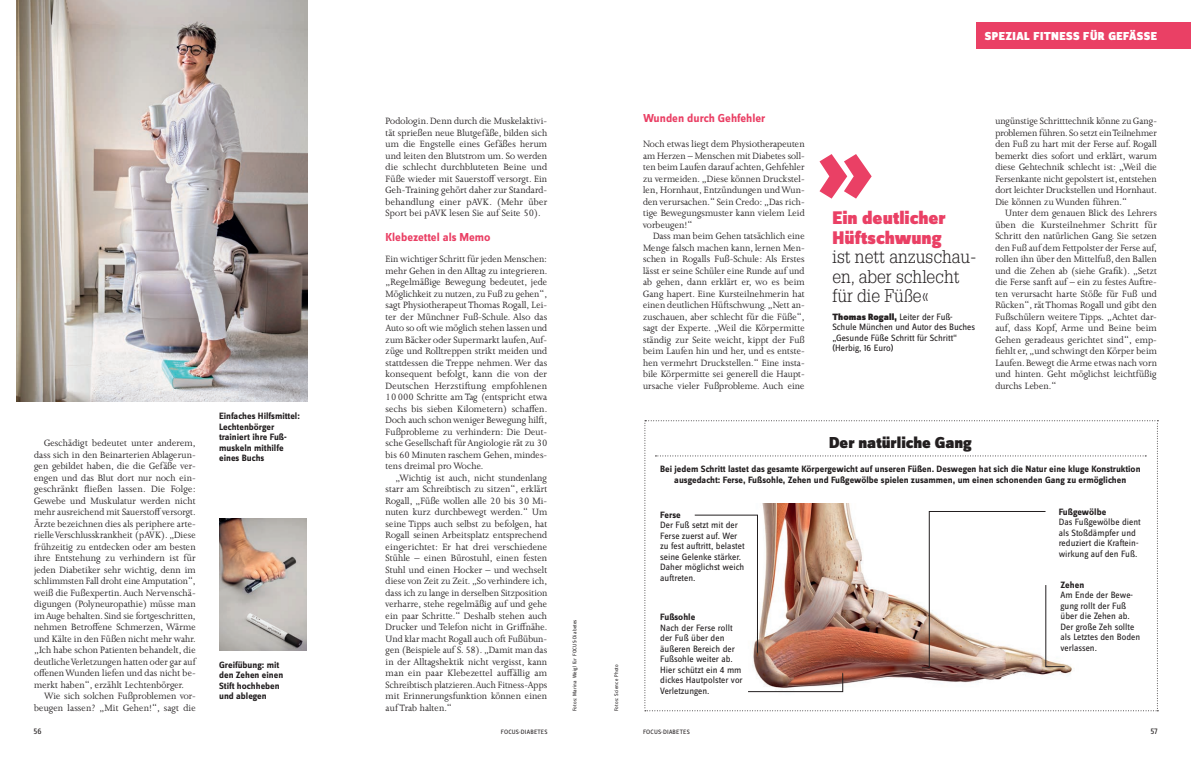
<style>
.page{position:relative;width:1191px;height:757px;background:#fff}
.page>*{position:absolute;margin:0;border:0;box-sizing:border-box;transform-origin:0 0}
.t1{font:900 19px/20px "Zine Sans Dis OT";color:#ea4065}
.t2{font:300 18px/19.5px "Glypha LT";color:#231f20}
.t3{font:900 16.5px "Zine Sans Dis OT";color:#231f20}
.t4{font:700 12px "Zine Sans Dis OT";color:#ea4065}
.t5{font:900 12px "Zine Sans Dis OT";letter-spacing:.04em;color:#fff}
.t6{font:10.5px/11.5px "Joanna MT Pro";color:#231f20;text-align:justify}
.t7{font:10.5px/11.5px "Joanna MT Pro";color:#231f20;text-align:justify;scale:.96 1}
.t8{font:9.5px/10.5px "Zine Sans Dis OT";color:#231f20}
.t9{font:700 9.5px/10.5px "Zine Sans Dis OT";color:#231f20}
.t10{font:8.5px "Zine Sans Dis OT";color:#231f20}
.t11{font:6.5px "Zine Sans Dis OT";letter-spacing:.025em;color:#231f20}
.t12{font:5.5px "Zine Sans Dis OT";letter-spacing:.04em;color:#231f20}
.s1{font-weight:900}
</style>
<div class="page">
<img style="left:17px;top:0;width:290px;height:401px">
<img style="left:219px;top:519px;width:88px;height:131px">
<svg style="left:644px;top:420px;width:514px;height:291px"></svg>
<div style="left:976px;top:22px;width:215px;height:27px;background:#ea4065"></div>
<svg style="left:819px;top:154px;width:52px;height:45px"></svg>
<p class="t6" style="left:34px;top:437px;width:163px;text-indent:10px">Geschädigt bedeutet unter anderem, dass sich in den Beinarterien Ablagerun&shy;gen gebildet haben, die die Gefäße ver&shy;engen und das Blut dort nur noch ein&shy;geschränkt fließen lassen. Die Folge:<br>Gewebe und Muskulatur werden nicht mehr ausreichend mit Sauerstoff versorgt.<br>Ärzte bezeichnen dies als periphere arte&shy;rielle Verschlusskrankheit (pAVK). „Diese frühzeitig zu entdecken oder am besten ihre Entstehung zu verhindern ist für jeden Diabetiker sehr wichtig, denn im schlimmsten Fall droht eine Amputation“, weiß die Fußexpertin. Auch Nervenschä&shy;digungen (Polyneuropathie) müsse man im Auge behalten. Sind sie fortgeschritten, nehmen Betroffene Schmerzen, Wärme und Kälte in den Füßen nicht mehr wahr. „Ich habe schon Patienten behandelt, die deutliche Verletzungen hatten oder gar auf offenen Wunden liefen und das nicht be&shy;merkt haben“, erzählt Lechtenbörger.</p>
<p class="t6" style="left:34px;top:690px;width:163px;text-align:right">Wie sich solchen Fußproblemen vor&shy;beugen lassen? „Mit Gehen!“, sagt die</p>
<p class="t9" style="left:219px;top:411px;width:82px">Einfaches Hilfsmittel:<br>Lechtenbörger trainiert ihre Fuß&shy;muskeln mithilfe eines Buchs</p>
<p class="t9" style="left:219px;top:660px;width:66px">Greifübung: mit den Zehen einen<br>Stift hochheben und ablegen</p>
<p class="t6" style="left:386px;top:115px;width:163px">Podologin. Denn durch die Muskelaktivi&shy;tät sprießen neue Blutgefäße, bilden sich um die Engstelle eines Gefäßes herum und leiten den Blutstrom um. So werden die schlecht durchbluteten Beine und Füße wieder mit Sauerstoff versorgt. Ein Geh-Training gehört daher zur Standard&shy;behandlung einer pAVK. (Mehr über Sport bei pAVK lesen Sie auf Seite 50).</p>
<p class="t4" style="left:386px;top:231px;width:106px">Klebezettel als Memo</p>
<p class="t6" style="left:386px;top:253px;width:163px">Ein wichtiger Schritt für jeden Menschen: mehr Gehen in den Alltag zu integrieren. „Regelmäßige Bewegung bedeutet, jede Möglichkeit zu nutzen, zu Fuß zu gehen“, sagt Physiotherapeut Thomas Rogall, Lei&shy;ter der Münchner Fuß-Schule. Also das Auto so oft wie möglich stehen lassen und zum Bäcker oder Supermarkt laufen, Auf&shy;züge und Rolltreppen strikt meiden und stattdessen die Treppe nehmen. Wer das konsequent befolgt, kann die von der Deutschen Herzstiftung empfohlenen 10000 Schritte am Tag (entspricht etwa sechs bis sieben Kilometern) schaffen.<br>Doch auch schon weniger Bewegung hilft, Fußprobleme zu verhindern: Die Deut&shy;sche Gesellschaft für Angiologie rät zu 30 bis 60 Minuten raschem Gehen, mindes&shy;tens dreimal pro Woche.</p>
<p class="t6" style="left:386px;top:472px;width:163px;text-indent:10px">„Wichtig ist auch, nicht stundenlang starr am Schreibtisch zu sitzen“, erklärt Rogall, „Füße wollen alle 20 bis 30 Mi&shy;nuten kurz durchbewegt werden.“ Um seine Tipps auch selbst zu befolgen, hat Rogall seinen Arbeitsplatz entsprechend eingerichtet: Er hat drei verschiedene Stühle – einen Bürostuhl, einen festen Stuhl und einen Hocker – und wechselt diese von Zeit zu Zeit. „So verhindere ich, dass ich zu lange in derselben Sitzposition verharre, stehe regelmäßig auf und gehe ein paar Schritte.“ Deshalb stehen auch Drucker und Telefon nicht in Griffnähe.<br>Und klar macht Rogall auch oft Fußübun&shy;gen (Beispiele auf S. 58). „Damit man das in der Alltagshektik nicht vergisst, kann man ein paar Klebezettel auffällig am Schreibtisch platzieren. Auch Fitness-Apps mit Erinnerungsfunktion können einen auf Trab halten.“</p>
<p class="t12" style="left:572px;top:711px;width:93px;rotate:-90deg">Fotos: Marina Weigl für FOCUS-Diabetes</p>
<p class="t5" style="left:985px;top:30px;width:173px">SPEZIAL FITNESS FÜR GEFÄSSE</p>
<p class="t12" style="left:614px;top:711px;width:48px;rotate:-90deg">Fotos: Science Photo</p>
<p class="t4" style="left:643px;top:112px;width:124px">Wunden durch Gehfehler</p>
<p class="t6" style="left:643px;top:138px;width:163px">Noch etwas liegt dem Physiotherapeuten am Herzen – Menschen mit Diabetes soll&shy;ten beim Laufen darauf achten, Gehfehler zu vermeiden. „Diese können Druckstel&shy;len, Hornhaut, Entzündungen und Wun&shy;den verursachen.“ Sein Credo: „Das rich&shy;tige Bewegungsmuster kann vielem Leid vorbeugen!“</p>
<p class="t6" style="left:643px;top:230px;width:163px;text-indent:10px">Dass man beim Gehen tatsächlich eine Menge falsch machen kann, lernen Men&shy;schen in Rogalls Fuß-Schule: Als Erstes lässt er seine Schüler eine Runde auf und ab gehen, dann erklärt er, wo es beim Gang hapert. Eine Kursteilnehmerin hat einen deutlichen Hüftschwung. „Nett an&shy;zuschauen, aber schlecht für die Füße“, sagt der Experte. „Weil die Körpermitte ständig zur Seite weicht, kippt der Fuß beim Laufen hin und her, und es entste&shy;hen vermehrt Druckstellen.“ Eine insta&shy;bile Körpermitte sei generell die Haupt&shy;ursache vieler Fußprobleme. Auch eine</p>
<h1 class="t1" style="left:832px;top:209px;width:115px">Ein deutlicher<br>Hüftschwung</h1>
<h2 class="t2" style="left:832px;top:247px;width:146px">ist nett anzuschau&shy;en, aber schlecht für die Füße«</h2>
<p class="t8" style="left:832px;top:312px;width:144px"><span class="s1">Thomas Rogall,</span> Leiter der Fuß-<br>Schule München und Autor des Buches „Gesunde Füße Schritt für Schritt“ (Herbig, 16 Euro)</p>
<h3 class="t3" style="left:829px;top:433px;width:144px">Der natürliche Gang</h3>
<p class="t7" style="left:995px;top:115px;width:170px">ungünstige Schritttechnik könne zu Gang&shy;problemen führen. So setzt ein Teilnehmer den Fuß zu hart mit der Ferse auf. Rogall bemerkt dies sofort und erklärt, warum diese Gehtechnik schlecht ist: „Weil die Fersenkante nicht gepolstert ist, entstehen dort leichter Druckstellen und Hornhaut.<br>Die können zu Wunden führen.“</p>
<p class="t6" style="left:995px;top:207px;width:163px;text-indent:10px">Unter dem genauen Blick des Lehrers üben die Kursteilnehmer Schritt für Schritt den natürlichen Gang. Sie setzen den Fuß auf dem Fettpolster der Ferse auf, rollen ihn über den Mittelfuß, den Ballen und die Zehen ab (siehe Grafik). „Setzt die Ferse sanft auf – ein zu festes Auftre&shy;ten verursacht harte Stöße für Fuß und Rücken“, rät Thomas Rogall und gibt den Fußschülern weitere Tipps. „Achtet dar&shy;auf, dass Kopf, Arme und Beine beim Gehen geradeaus gerichtet sind“, emp&shy;fiehlt er, „und schwingt den Körper beim Laufen. Bewegt die Arme etwas nach vorn und hinten. Geht möglichst leichtfüßig durchs Leben.“</p>
<p class="t9" style="left:660px;top:464px;width:482px;text-align:center">Bei jedem Schritt lastet das gesamte Körpergewicht auf unseren Füßen. Deswegen hat sich die Natur eine kluge Konstruktion ausgedacht: Ferse, Fußsohle, Zehen und Fußgewölbe spielen zusammen, um einen schonenden Gang zu ermöglichen</p>
<p class="t9" style="left:660px;top:510px;width:22px">Ferse</p>
<p class="t8" style="left:660px;top:520px;width:86px">Der Fuß setzt mit der<br>Ferse zuerst auf. Wer zu fest auftritt, belastet seine Gelenke stärker.<br>Daher möglichst weich auftreten.</p>
<p class="t9" style="left:660px;top:612px;width:37px">Fußsohle</p>
<p class="t8" style="left:660px;top:623px;width:84px">Nach der Ferse rollt der Fuß über den äußeren Bereich der<br>Fußsohle weiter ab.<br>Hier schützt ein 4 mm dickes Hautpolster vor<br>Verletzungen.</p>
<p class="t9" style="left:1058px;top:507px;width:49px">Fußgewölbe</p>
<p class="t8" style="left:1058px;top:517px;width:84px">Das Fußgewölbe dient als Stoßdämpfer und reduziert die Kraftein&shy;wirkung auf den Fuß.</p>
<p class="t9" style="left:1060px;top:580px;width:25px">Zehen</p>
<p class="t8" style="left:1060px;top:590px;width:81px">Am Ende der Bewe&shy;gung rollt der Fuß über die Zehen ab.<br>Der große Zeh sollte als Letztes den Boden verlassen.</p>
<p class="t10" style="left:33px;top:727px;width:10px">56</p>
<p class="t11" style="left:501px;top:728px;width:48px">FOCUS-DIABETES</p>
<p class="t11" style="left:643px;top:728px;width:48px">FOCUS-DIABETES</p>
<p class="t10" style="left:1150px;top:727px;width:9px">57</p>
</div>
